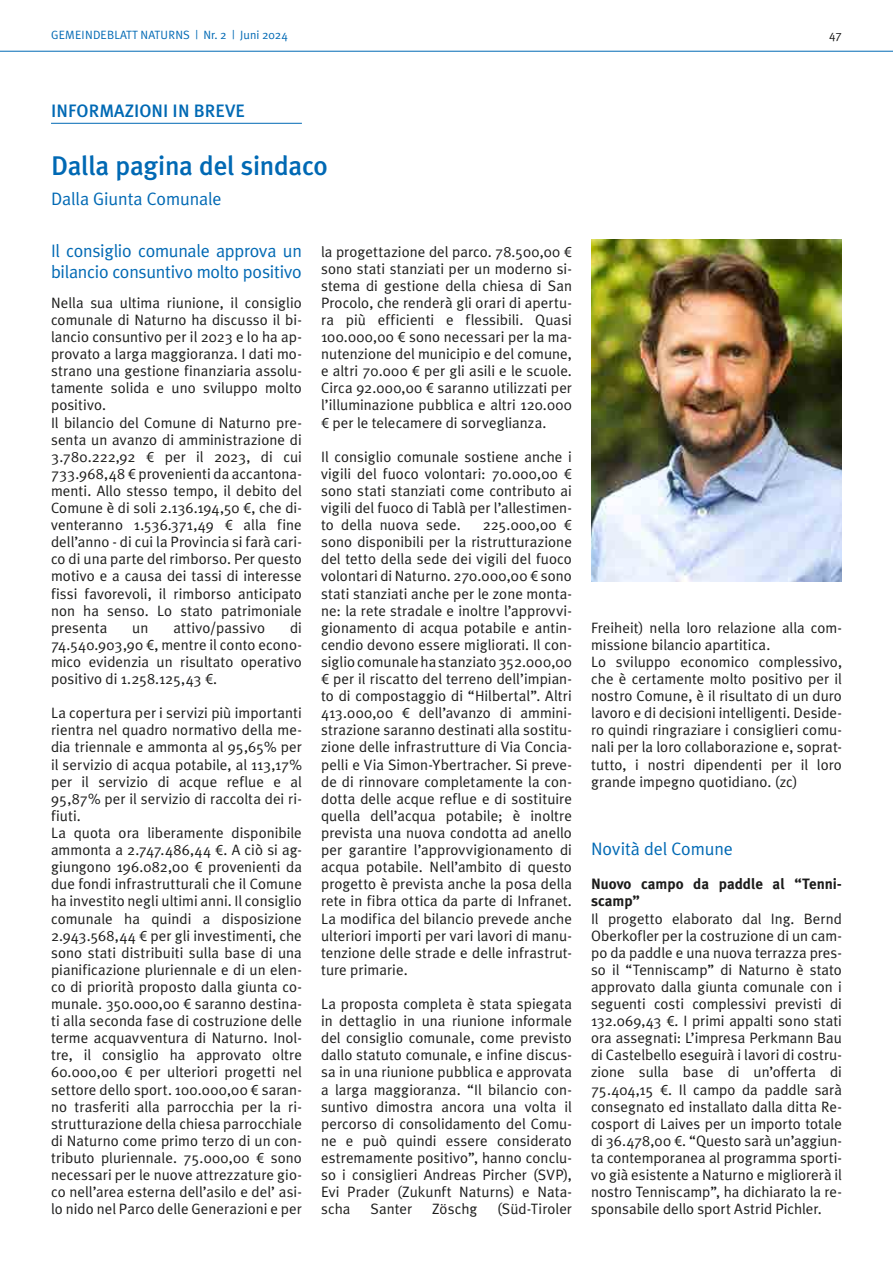
<style>
.page{position:relative;width:893px;height:1263px;background:#fff}
.page>*{position:absolute;margin:0;border:0;box-sizing:border-box;transform-origin:0 0}
.t1{font:500 27px "Meta Plus";letter-spacing:-.01em;color:#0069b4}
.t2{font:18px/21.6px "Meta Plus Normal";letter-spacing:-.015em;color:#0069b4}
.t3{font:500 18px "Meta Plus";letter-spacing:.005em;color:#0069b4}
.t4{font:15px/17.1px "Meta Plus Normal";letter-spacing:.005em;color:#1c1c1b;text-align:justify}
.t5{font:700 15px/17.1px "Meta Plus";letter-spacing:-.005em;color:#1c1c1b}
.t6{font:12px "Meta Plus Normal";letter-spacing:.01em;color:#0069b4}
.t7{font:12px "Meta Plus Normal";color:#1c1c1b}
.s1{font-family:"Frutiger Next LT"}
</style>
<div class="page">
<hr style="left:0;top:51px;width:893px;height:1px;background:#0069b4">
<hr style="left:51px;top:123px;width:251px;height:1px;background:#0069b4">
<img style="left:591px;top:239px;width:251px;height:342px">
<p class="t6" style="left:51px;top:28px;width:238px">GEMEINDEBLATT NATURNS | Nr. 2 | Juni 2024</p>
<p class="t7" style="left:829px;top:28px;width:14px">47</p>
<p class="t3" style="left:51px;top:100px;width:195px">INFORMAZIONI IN BREVE</p>
<h1 class="t1" style="left:51px;top:150px;width:278px">Dalla pagina del sindaco</h1>
<p class="t2" style="left:51px;top:188px;width:172px">Dalla Giunta Comunale</p>
<p class="t2" style="left:51px;top:239px;width:252px">Il consiglio comunale approva un bilancio consuntivo molto positivo</p>
<p class="t4" style="left:51px;top:294px;width:252px;text-align:left">Nella sua ultima riunione, il consiglio comunale di Naturno ha discusso il bi&shy;lancio consuntivo per il 2023 e lo ha ap&shy;provato a larga maggioranza. I dati mo&shy;strano una gestione finanziaria assolu&shy;tamente solida e uno sviluppo molto positivo.<br>Il bilancio del Comune di Naturno pre&shy;senta un avanzo di amministrazione di 3.780.222,92 <span class="s1">€</span> per il 2023, di cui 733.968,48 <span class="s1">€</span> provenienti da accantona&shy;menti. Allo stesso tempo, il debito del Comune è di soli 2.136.194,50 <span class="s1">€</span>, che di&shy;venteranno 1.536.371,49 <span class="s1">€</span> alla fine dell’anno - di cui la Provincia si farà cari&shy;co di una parte del rimborso. Per questo motivo e a causa dei tassi di interesse fissi favorevoli, il rimborso anticipato non ha senso. Lo stato patrimoniale presenta</p>
<p class="t4" style="left:132px;top:619px;width:18px">un</p>
<p class="t4" style="left:173px;top:619px;width:93px">attivo/passivo</p>
<p class="t4" style="left:51px;top:619px;width:252px;text-indent:239px">di 74.540.903,90 <span class="s1">€</span>, mentre il conto econo&shy;mico evidenzia un risultato operativo positivo di 1.258.125,43 <span class="s1">€</span>.</p>
<p class="t4" style="left:51px;top:704px;width:252px;text-align:left">La copertura per i servizi più importanti rientra nel quadro normativo della me&shy;dia triennale e ammonta al 95,65% per il servizio di acqua potabile, al 113,17% per il servizio di acque reflue e al 95,87% per il servizio di raccolta dei ri&shy;fiuti.<br>La quota ora liberamente disponibile ammonta a 2.747.486,44 <span class="s1">€</span>. A ciò si ag&shy;giungono 196.082,00 <span class="s1">€</span> provenienti da due fondi infrastrutturali che il Comune ha investito negli ultimi anni. Il consiglio comunale ha quindi a disposizione 2.943.568,44 <span class="s1">€</span> per gli investimenti, che sono stati distribuiti sulla base di una pianificazione pluriennale e di un elen&shy;co di priorità proposto dalla giunta co&shy;munale. 350.000,00 <span class="s1">€</span> saranno destina&shy;ti alla seconda fase di costruzione delle terme acquavventura di Naturno. Inol&shy;tre, il consiglio ha approvato oltre 60.000,00 <span class="s1">€</span> per ulteriori progetti nel settore dello sport. 100.000,00 <span class="s1">€</span> saran&shy;no trasferiti alla parrocchia per la ri&shy;strutturazione della chiesa parrocchiale di Naturno come primo terzo di un con&shy;tributo pluriennale. 75.000,00 <span class="s1">€</span> sono necessari per le nuove attrezzature gio&shy;co nell’area esterna dell’asilo e del’ asi&shy;lo nido nel Parco delle Generazioni e per</p>
<p class="t4" style="left:321px;top:243px;width:252px">la progettazione del parco. 78.500,00 <span class="s1">€ </span>sono stati stanziati per un moderno si&shy;stema di gestione della chiesa di San Procolo, che renderà gli orari di apertu&shy;ra più efficienti e flessibili. Quasi 100.000,00 <span class="s1">€</span> sono necessari per la ma&shy;nutenzione del municipio e del comune, e altri 70.000 <span class="s1">€</span> per gli asili e le scuole.<br>Circa 92.000,00 <span class="s1">€</span> saranno utilizzati per l’illuminazione pubblica e altri 120.000 <span class="s1">€</span> per le telecamere di sorveglianza.</p>
<p class="t4" style="left:321px;top:448px;width:252px">Il consiglio comunale sostiene anche i vigili del fuoco volontari: 70.000,00 <span class="s1">€ </span>sono stati stanziati come contributo ai vigili del fuoco di Tablà per l’allestimen&shy;to della nuova sede.</p>
<p class="t4" style="left:321px;top:516px;width:252px;text-indent:162px">225.000,00 <span class="s1">€ </span>sono disponibili per la ristrutturazione del tetto della sede dei vigili del fuoco volontari di Naturno. 270.000,00 <span class="s1">€</span> sono stati stanziati anche per le zone monta&shy;ne: la rete stradale e inoltre l’approvvi&shy;gionamento di acqua potabile e antin&shy;cendio devono essere migliorati. Il con&shy;siglio comunale ha stanziato 352.000,00 <span class="s1">€</span> per il riscatto del terreno dell’impian&shy;to di compostaggio di “Hilbertal”. Altri 413.000,00 <span class="s1">€</span> dell’avanzo di ammini&shy;strazione saranno destinati alla sostitu&shy;zione delle infrastrutture di Via Concia&shy;pelli e Via Simon-Ybertracher. Si preve&shy;de di rinnovare completamente la con&shy;dotta delle acque reflue e di sostituire quella dell’acqua potabile; è inoltre prevista una nuova condotta ad anello per garantire l’approvvigionamento di acqua potabile. Nell’ambito di questo progetto è prevista anche la posa della rete in fibra ottica da parte di Infranet.<br>La modifica del bilancio prevede anche ulteriori importi per vari lavori di manu&shy;tenzione delle strade e delle infrastrut&shy;ture primarie.</p>
<p class="t4" style="left:321px;top:995px;width:252px">La proposta completa è stata spiegata in dettaglio in una riunione informale del consiglio comunale, come previsto dallo statuto comunale, e infine discus&shy;sa in una riunione pubblica e approvata a larga maggioranza. “Il bilancio con&shy;suntivo dimostra ancora una volta il percorso di consolidamento del Comu&shy;ne e può quindi essere considerato estremamente positivo”, hanno conclu&shy;so i consiglieri Andreas Pircher (SVP), Evi Prader (Zukunft Naturns) e Nata&shy;scha</p>
<p class="t4" style="left:370px;top:1200px;width:43px">Santer</p>
<p class="t4" style="left:432px;top:1200px;width:47px">Zöschg</p>
<p class="t4" style="left:497px;top:1200px;width:76px">(Süd-Tiroler</p>
<p class="t4" style="left:591px;top:619px;width:252px;text-align:left">Freiheit) nella loro relazione alla com&shy;missione bilancio apartitica.<br>Lo sviluppo economico complessivo, che è certamente molto positivo per il nostro Comune, è il risultato di un duro lavoro e di decisioni intelligenti. Deside&shy;ro quindi ringraziare i consiglieri comu&shy;nali per la loro collaborazione e, soprat&shy;tutto, i nostri dipendenti per il loro grande impegno quotidiano. (zc)</p>
<p class="t2" style="left:591px;top:838px;width:143px">Novità del Comune</p>
<p class="t5" style="left:591px;top:875px;width:252px">Nuovo campo da paddle al “Tenni&shy;scamp”</p>
<p class="t4" style="left:591px;top:909px;width:252px">Il progetto elaborato dal Ing. Bernd Oberkofler per la costruzione di un cam&shy;po da paddle e una nuova terrazza pres&shy;so il “Tenniscamp” di Naturno è stato approvato dalla giunta comunale con i seguenti costi complessivi previsti di 132.069,43 <span class="s1">€</span>. I primi appalti sono stati ora assegnati: L’impresa Perkmann Bau di Castelbello eseguirà i lavori di costru&shy;zione sulla base di un’offerta di 75.404,15 <span class="s1">€</span>. Il campo da paddle sarà consegnato ed installato dalla ditta Re&shy;cosport di Laives per un importo totale di 36.478,00 <span class="s1">€</span>. “Questo sarà un’aggiun&shy;ta contemporanea al programma sporti&shy;vo già esistente a Naturno e migliorerà il nostro Tenniscamp”, ha dichiarato la re&shy;sponsabile dello sport Astrid Pichler.</p>
</div>
